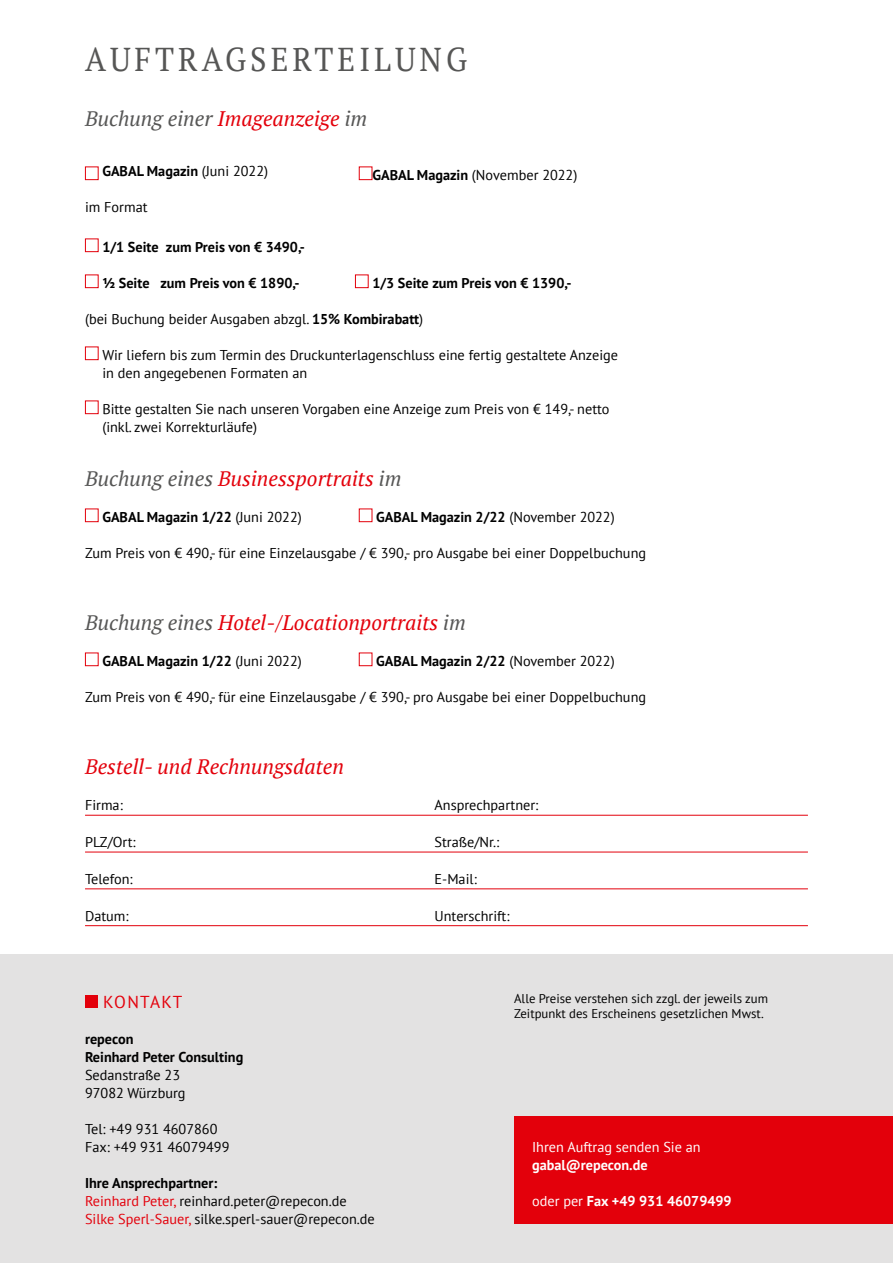
<style>
.page{position:relative;width:893px;height:1263px;background:#fff}
.page>*{position:absolute;margin:0;border:0;box-sizing:border-box;transform-origin:0 0}
.t1{font:33px "PT Serif";letter-spacing:.13em;color:#565655;scale:.93 1}
.t2{font:italic 21px "PT Serif";color:#e3000b}
.t3{font:italic 21px "PT Serif";color:#565655}
.t4{font:17.25px "PT Sans";color:#e3000b}
.t5{font:14.25px/18px "PT Sans";color:#000}
.t6{font:700 14.25px/18px "PT Sans";color:#000}
.t7{font:700 14.25px "PT Sans";color:#fff}
.t8{font:14.25px "PT Sans";color:#fff}
.t9{font:12.75px/15px "PT Sans";color:#000}
.s1{color:#e3000b}
.s2{font-weight:400}
.s3{font-weight:700}
.s4{color:#565655}
</style>
<div class="page">
<div style="left:85px;top:166px;width:14px;height:14px;background:#fff;border:1px solid #e3000b"></div>
<div style="left:359px;top:166px;width:13px;height:14px;background:#fff;border:1px solid #e3000b"></div>
<div style="left:85px;top:238px;width:14px;height:14px;background:#fff;border:1px solid #e3000b"></div>
<div style="left:85px;top:274px;width:14px;height:14px;background:#fff;border:1px solid #e3000b"></div>
<div style="left:355px;top:274px;width:14px;height:14px;background:#fff;border:1px solid #e3000b"></div>
<div style="left:85px;top:346px;width:14px;height:14px;background:#fff;border:1px solid #e3000b"></div>
<div style="left:85px;top:400px;width:14px;height:14px;background:#fff;border:1px solid #e3000b"></div>
<div style="left:0;top:954px;width:893px;height:309px;background:#e3e2e2"></div>
<div style="left:85px;top:995px;width:13px;height:13px;background:#e3000b"></div>
<div style="left:514px;top:1116px;width:379px;height:107px;background:#e3000b"></div>
<div style="left:85px;top:508px;width:14px;height:14px;background:#fff;border:1px solid #e3000b"></div>
<div style="left:359px;top:508px;width:13px;height:14px;background:#fff;border:1px solid #e3000b"></div>
<div style="left:85px;top:652px;width:14px;height:14px;background:#fff;border:1px solid #e3000b"></div>
<div style="left:359px;top:652px;width:13px;height:14px;background:#fff;border:1px solid #e3000b"></div>
<hr style="left:85px;top:815px;width:723px;height:1px;background:#e3000b">
<hr style="left:85px;top:852px;width:723px;height:1px;background:#e3000b">
<hr style="left:85px;top:888px;width:723px;height:1px;background:#e3000b">
<hr style="left:85px;top:925px;width:723px;height:1px;background:#e3000b">
<h1 class="t1" style="left:85px;top:38px;width:412px">AUFTRAGSERTEILUNG</h1>
<h2 class="t3" style="left:85px;top:105px;width:284px">Buchung einer <span class="s1">Imageanzeige</span> im</h2>
<p class="t6" style="left:102px;top:162px;width:167px">GABAL Magazin <span class="s2">(Juni 2022)</span></p>
<p class="t5" style="left:372px;top:166px;width:206px"><span class="s3">GABAL Magazin</span> (November 2022)</p>
<p class="t5" style="left:85px;top:197px;width:64px">im Format</p>
<p class="t6" style="left:102px;top:238px;width:204px">1/1 Seite zum Preis von € 3490,-</p>
<p class="t6" style="left:102px;top:274px;width:199px">½ Seite zum Preis von € 1890,-</p>
<p class="t6" style="left:372px;top:274px;width:201px">1/3 Seite zum Preis von € 1390,-</p>
<p class="t5" style="left:85px;top:310px;width:340px">(bei Buchung beider Ausgaben abzgl. <span class="s3">15% Kombirabatt</span>)</p>
<p class="t5" style="left:102px;top:346px;width:517px">Wir liefern bis zum Termin des Druckunterlagenschluss eine fertig gestaltete Anzeige in den angegebenen Formaten an</p>
<p class="t5" style="left:102px;top:400px;width:509px">Bitte gestalten Sie nach unseren Vorgaben eine Anzeige zum Preis von € 149,- netto (inkl. zwei Korrekturläufe)</p>
<h2 class="t2" style="left:85px;top:465px;width:318px"><span class="s4">Buchung eines</span> Businessportraits <span class="s4">im</span></h2>
<p class="t6" style="left:102px;top:508px;width:201px">GABAL Magazin 1/22 <span class="s2">(Juni 2022)</span></p>
<p class="t6" style="left:376px;top:508px;width:240px">GABAL Magazin 2/22 <span class="s2">(November 2022)</span></p>
<p class="t5" style="left:85px;top:544px;width:563px">Zum Preis von € 490,- für eine Einzelausgabe / € 390,- pro Ausgabe bei einer Doppelbuchung</p>
<h2 class="t2" style="left:85px;top:609px;width:382px"><span class="s4">Buchung eines</span> Hotel-/Locationportraits <span class="s4">im</span></h2>
<p class="t6" style="left:102px;top:652px;width:201px">GABAL Magazin 1/22 <span class="s2">(Juni 2022)</span></p>
<p class="t6" style="left:376px;top:652px;width:240px">GABAL Magazin 2/22 <span class="s2">(November 2022)</span></p>
<p class="t5" style="left:85px;top:688px;width:563px">Zum Preis von € 490,- für eine Einzelausgabe / € 390,- pro Ausgabe bei einer Doppelbuchung</p>
<h2 class="t2" style="left:85px;top:753px;width:260px">Bestell- und Rechnungsdaten</h2>
<p class="t5" style="left:85px;top:795px;width:39px">Firma:</p>
<p class="t5" style="left:435px;top:795px;width:105px">Ansprechpartner:</p>
<p class="t5" style="left:85px;top:832px;width:52px">PLZ/Ort:</p>
<p class="t5" style="left:435px;top:832px;width:66px">Straße/Nr.:</p>
<p class="t5" style="left:85px;top:869px;width:49px">Telefon:</p>
<p class="t5" style="left:435px;top:869px;width:44px">E-Mail:</p>
<p class="t5" style="left:85px;top:906px;width:45px">Datum:</p>
<p class="t5" style="left:435px;top:906px;width:76px">Unterschrift:</p>
<p class="t4" style="left:103px;top:990px;width:36px">kontakt</p>
<p class="t6" style="left:85px;top:1030px;width:160px">repecon<br>Reinhard Peter Consulting</p>
<p class="t5" style="left:85px;top:1066px;width:102px">Sedanstraße 23<br>97082 Würzburg</p>
<p class="t5" style="left:85px;top:1120px;width:146px">Tel: +49 931 4607860<br>Fax: +49 931 46079499</p>
<p class="t5" style="left:85px;top:1174px;width:291px"><span class="s3">Ihre Ansprechpartner:<br></span><span class="s1">Reinhard Peter,</span> reinhard.peter@repecon.de<br><span class="s1">Silke Sperl-Sauer,</span> silke.sperl-sauer@repecon.de</p>
<p class="t9" style="left:514px;top:991px;width:255px">Alle Preise verstehen sich zzgl. der jeweils zum<br>Zeitpunkt des Erscheinens gesetzlichen Mwst.</p>
<p class="t8" style="left:532px;top:1138px;width:170px">Ihren Auftrag senden Sie an</p>
<p class="t7" style="left:532px;top:1156px;width:117px">gabal@repecon.de</p>
<p class="t7" style="left:532px;top:1192px;width:201px"><span class="s2">oder per</span> Fax +49 931 46079499</p>
</div>
